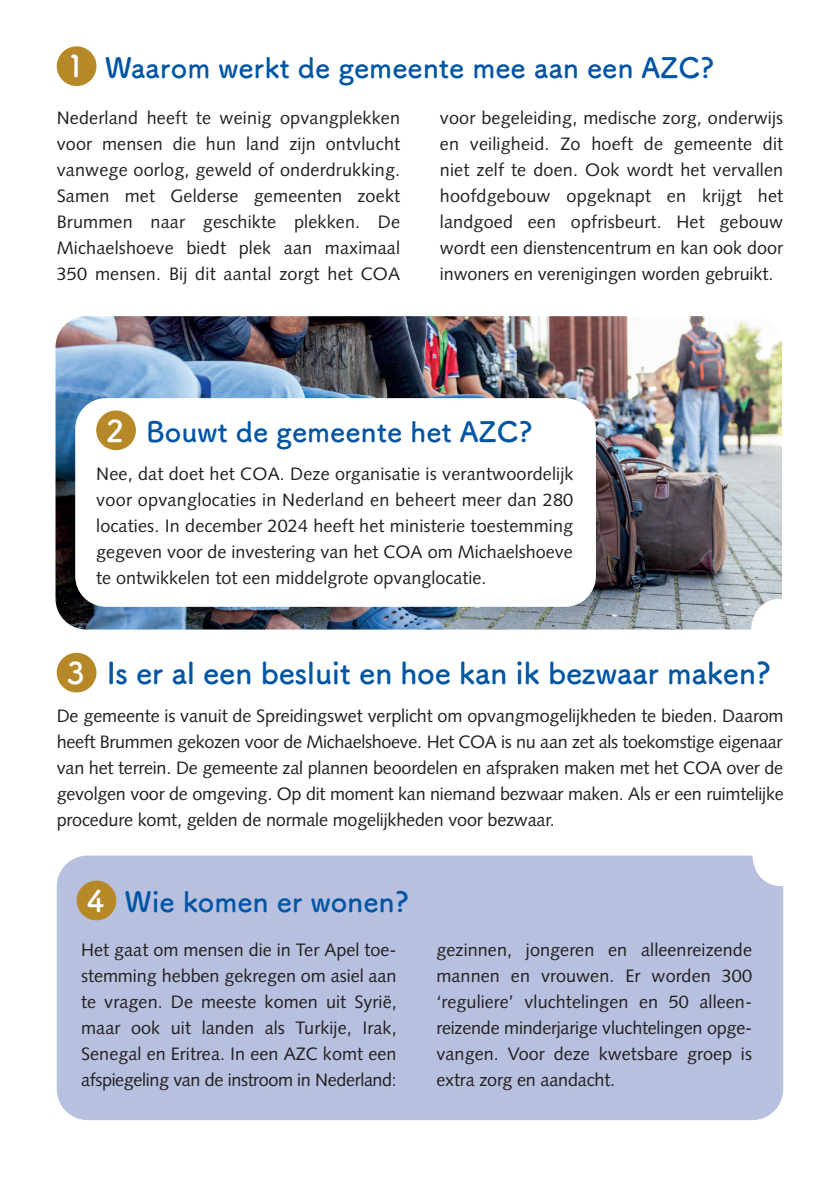
<style>
.page{position:relative;width:840px;height:1191px;background:#fff}
.page>*{position:absolute;margin:0;border:0;box-sizing:border-box;transform-origin:0 0}
.t1{font:700 30px "Tsuku A Rd Gothic";letter-spacing:-.01em;color:#0155a5}
.t2{font:700 28px "Tsuku A Rd Gothic";color:#0155a5}
.t3{font:18px/26px "Syntax";letter-spacing:-.005em;color:#231f20;text-align:justify}
.s1{font-size:30px;color:#fff}
.s2{color:#fff}
</style>
<div class="page">
<div style="left:57px;top:855px;width:725px;height:265px;background:#b7c0df;border-radius:31px"></div>
<div style="left:57px;top:46px;width:39px;height:40px;background:#b78827;border-radius:50%"></div>
<div style="left:57px;top:653px;width:39px;height:39px;background:#b78827;border-radius:50%"></div>
<div style="left:77px;top:880px;width:39px;height:40px;background:#b78827;border-radius:50%"></div>
<img style="left:55px;top:316px;width:726px;height:313px">
<div style="left:75px;top:398px;width:520px;height:209px;background:#fff;border-radius:31px"></div>
<div style="left:96px;top:410px;width:40px;height:40px;background:#b78827;border-radius:50%"></div>
<h2 class="t2" style="left:67px;top:46px;width:649px"><span class="s1">1</span> Waarom werkt de gemeente mee aan een AZC?</h2>
<p class="t3" style="left:57px;top:105px;width:345px">Nederland heeft te weinig opvangplekken voor mensen die hun land zijn ontvlucht vanwege oorlog, geweld of onderdrukking.<br>Samen met Gelderse gemeenten zoekt Brummen naar geschikte plekken. De Michaelshoeve biedt plek aan maximaal 350 mensen. Bij dit aantal zorgt het COA</p>
<p class="t3" style="left:439px;top:105px;width:345px">voor begeleiding, medische zorg, onderwijs en veiligheid. Zo hoeft de gemeente dit niet zelf te doen. Ook wordt het vervallen hoofdgebouw opgeknapt en krijgt het landgoed een opfrisbeurt. Het gebouw wordt een dienstencentrum en kan ook door inwoners en verenigingen worden gebruikt.</p>
<h2 class="t2" style="left:106px;top:410px;width:428px"><span class="s1">2</span> Bouwt de gemeente het AZC?</h2>
<p class="t3" style="left:96px;top:461px;width:478px">Nee, dat doet het COA. Deze organisatie is verantwoordelijk voor opvanglocaties in Nederland en beheert meer dan 280 locaties. In december 2024 heeft het ministerie toestemming gegeven voor de investering van het COA om Michaelshoeve te ontwikkelen tot een middelgrote opvanglocatie.</p>
<h1 class="t1" style="left:67px;top:650px;width:705px"><span class="s2">3</span> Is er al een besluit en hoe kan ik bezwaar maken?</h1>
<p class="t3" style="left:57px;top:703px;width:728px">De gemeente is vanuit de Spreidingswet verplicht om opvangmogelijkheden te bieden. Daarom heeft Brummen gekozen voor de Michaelshoeve. Het COA is nu aan zet als toekomstige eigenaar van het terrein. De gemeente zal plannen beoordelen en afspraken maken met het COA over de gevolgen voor de omgeving. Op dit moment kan niemand bezwaar maken. Als er een ruimtelijke procedure komt, gelden de normale mogelijkheden voor bezwaar.</p>
<h2 class="t2" style="left:87px;top:880px;width:324px"><span class="s1">4</span> Wie komen er wonen?</h2>
<p class="t3" style="left:81px;top:937px;width:317px">Het gaat om mensen die in Ter Apel toe&shy;stemming hebben gekregen om asiel aan te vragen. De meeste komen uit Syrië, maar ook uit landen als Turkije, Irak, Senegal en Eritrea. In een AZC komt een afspiegeling van de instroom in Nederland:</p>
<p class="t3" style="left:436px;top:937px;width:317px">gezinnen, jongeren en alleenreizende mannen en vrouwen. Er worden 300 ‘reguliere’ vluchtelingen en 50 alleen&shy;reizende minderjarige vluchtelingen opge&shy;vangen. Voor deze kwetsbare groep is extra zorg en aandacht.</p>
</div>
